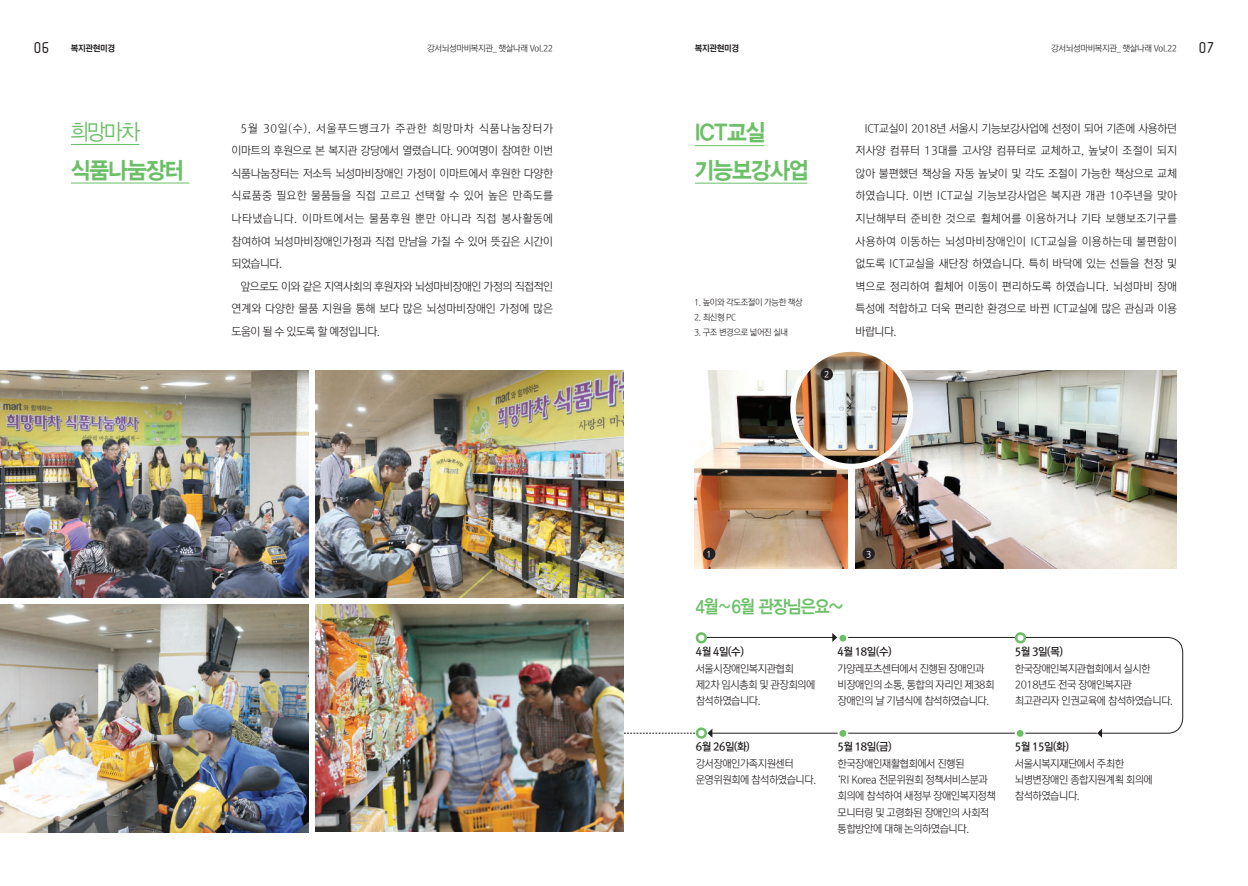
<style>
.page{position:relative;width:1248px;height:886px;background:#fff}
.page>*{position:absolute;margin:0;border:0;box-sizing:border-box;transform-origin:0 0}
.t1{font:22.5px/37.5px "Korean GD H";letter-spacing:-.06em;color:#6bc067;scale:.95 1}
.t2{font:21.25px "Korean GD M";color:#6bc067;scale:.95 1}
.t3{font:18.12px "YDIYGO340";letter-spacing:-.06em;color:#6bc067;scale:.9 1}
.t4{font:12.5px "JUICE Regular";color:#231f20}
.t5{font:11.25px/22.5px "Rix M Go L";letter-spacing:-.015em;color:#231f20;text-align:justify}
.t6{font:10.88px "Rix M Go B";letter-spacing:-.04em;color:#231f20}
.t7{font:10.62px/16.2px "Rix M Go L";letter-spacing:-.04em;color:#231f20}
.t8{font:8.75px "Rix M Go L";letter-spacing:-.04em;color:#231f20}
.t9{font:8.75px "Rix M Go L";letter-spacing:-.04em;color:#231f20;scale:.96 1}
.t10{font:8.75px "Rix M Go EB";letter-spacing:-.04em;color:#231f20}
.t11{font:8.75px "Rix M Go M";color:#fff;scale:.96 1}
.s1{font-size:15px}
</style>
<div class="page">
<hr style="left:702px;top:637px;width:130px;height:1px;background:#231f20">
<svg style="left:832px;top:633px;width:351px;height:105px"></svg>
<hr style="left:711px;top:733px;width:385px;height:1px;background:#231f20">
<svg style="left:707px;top:729px;width:5px;height:9px"></svg>
<hr style="left:694px;top:145px;width:70px;height:1px;background:#6bc067">
<hr style="left:694px;top:183px;width:113px;height:1px;background:#6bc067">
<div style="left:695px;top:632px;width:12px;height:11px;border:2px solid #6bc067;border-radius:50%"></div>
<div style="left:838px;top:634px;width:9px;height:8px;background:#6bc067;border-radius:50%"></div>
<div style="left:837px;top:633px;width:11px;height:10px;border:2px solid #fff;border-radius:50%"></div>
<svg style="left:1015px;top:633px;width:9px;height:9px"></svg>
<div style="left:1014px;top:632px;width:11px;height:11px;border:2px solid #6bc067;border-radius:50%"></div>
<svg style="left:697px;top:729px;width:8px;height:8px"></svg>
<div style="left:695px;top:727px;width:12px;height:12px;border:2px solid #6bc067;border-radius:50%"></div>
<div style="left:838px;top:729px;width:9px;height:9px;background:#6bc067;border-radius:50%"></div>
<div style="left:837px;top:728px;width:11px;height:11px;border:2px solid #fff;border-radius:50%"></div>
<div style="left:1015px;top:729px;width:9px;height:9px;background:#6bc067;border-radius:50%"></div>
<div style="left:1014px;top:728px;width:11px;height:11px;border:2px solid #fff;border-radius:50%"></div>
<svg style="left:624px;top:733px;width:71px;height:1px"></svg>
<img style="left:855px;top:370px;width:321px;height:199px">
<img style="left:694px;top:370px;width:153px;height:199px">
<img style="left:792px;top:349px;width:118px;height:117px;border-radius:59px">
<div style="left:790px;top:346px;width:123px;height:123px;border:5px solid #fff;border-radius:50%"></div>
<div style="left:703px;top:548px;width:12px;height:12px;background:#231f20;border-radius:50%"></div>
<div style="left:862px;top:548px;width:12px;height:12px;background:#231f20;border-radius:50%"></div>
<div style="left:820px;top:368px;width:12px;height:12px;background:#231f20;border-radius:50%"></div>
<hr style="left:71px;top:144px;width:68px;height:1px;background:#6bc067">
<hr style="left:71px;top:183px;width:118px;height:1px;background:#6bc067">
<img style="left:0;top:370px;width:308px;height:228px">
<img style="left:0;top:605px;width:308px;height:227px">
<img style="left:315px;top:370px;width:309px;height:228px">
<img style="left:315px;top:605px;width:309px;height:227px">
<p class="t4" style="left:33px;top:42px;width:18px">06</p>
<p class="t10" style="left:71px;top:43px;width:46px">복지관현미경</p>
<p class="t8" style="left:427px;top:43px;width:127px">강서뇌성마비복지관_ 햇살나래 Vol.22</p>
<p class="t10" style="left:694px;top:43px;width:46px">복지관현미경</p>
<p class="t8" style="left:1051px;top:43px;width:127px">강서뇌성마비복지관_ 햇살나래 Vol.22</p>
<p class="t4" style="left:1198px;top:42px;width:18px">07</p>
<h2 class="t2" style="left:71px;top:121px;width:75px">희망마차</h2>
<h1 class="t1" style="left:71px;top:152px;width:120px">식품나눔장터</h1>
<p class="t5" style="left:231px;top:117px;width:323px;text-indent:9px">5월 30일(수), 서울푸드뱅크가 주관한 희망마차 식품나눔장터가 이마트의 후원으로 본 복지관 강당에서 열렸습니다. 90여명이 참여한 이번 식품나눔장터는 저소득 뇌성마비장애인 가정이 이마트에서 후원한 다양한 식료품중 필요한 물품들을 직접 고르고 선택할 수 있어 높은 만족도를 나타냈습니다. 이마트에서는 물품후원 뿐만 아니라 직접 봉사활동에 참여하여 뇌성마비장애인가정과 직접 만남을 가질 수 있어 뜻깊은 시간이 되었습니다.</p>
<p class="t5" style="left:231px;top:275px;width:323px;text-indent:9px">앞으로도 이와 같은 지역사회의 후원자와 뇌성마비장애인 가정의 직접적인 연계와 다양한 물품 지원을 통해 보다 많은 뇌성마비장애인 가정에 많은 도움이 될 수 있도록 할 예정입니다.</p>
<h1 class="t1" style="left:694px;top:114px;width:121px">ICT교실 기능보강사업</h1>
<p class="t5" style="left:855px;top:117px;width:323px;text-indent:9px">ICT교실이 2018년 서울시 기능보강사업에 선정이 되어 기존에 사용하던 저사양 컴퓨터 13대를 고사양 컴퓨터로 교체하고, 높낮이 조절이 되지 않아 불편했던 책상을 자동 높낮이 및 각도 조절이 가능한 책상으로 교체 하였습니다. 이번 ICT교실 기능보강사업은 복지관 개관 10주년을 맞아 지난해부터 준비한 것으로 휠체어를 이용하거나 기타 보행보조기구를 사용하여 이동하는 뇌성마비장애인이 ICT교실을 이용하는데 불편함이 없도록 ICT교실을 새단장 하였습니다. 특히 바닥에 있는 선들을 천장 및 벽으로 정리하여 휠체어 이동이 편리하도록 하였습니다. 뇌성마비 장애 특성에 적합하고 더욱 편리한 환경으로 바뀐 ICT교실에 많은 관심과 이용 바랍니다.</p>
<p class="t9" style="left:694px;top:298px;width:115px">1. 높이와 각도조절이 가능한 책상</p>
<p class="t9" style="left:694px;top:313px;width:45px">2. 최신형 PC</p>
<p class="t9" style="left:694px;top:328px;width:100px">3. 구조 변경으로 넓어진 실내</p>
<p class="t11" style="left:824px;top:370px;width:7px">2</p>
<p class="t11" style="left:706px;top:549px;width:7px">1</p>
<p class="t11" style="left:866px;top:549px;width:7px">3</p>
<h3 class="t3" style="left:695px;top:596px;width:166px">4월<span class="s1">~</span>6월 관장님은요~</h3>
<p class="t6" style="left:695px;top:645px;width:50px">4월 4일(수)</p>
<p class="t6" style="left:837px;top:645px;width:55px">4월 18일(수)</p>
<p class="t6" style="left:1014px;top:645px;width:50px">5월 3일(목)</p>
<p class="t7" style="left:695px;top:660px;width:121px">서울시장애인복지관협회 제2차 임시총회 및 관장회의에 참석하였습니다.</p>
<p class="t7" style="left:837px;top:660px;width:158px">가양레포츠센터에서 진행된 장애인과 비장애인의 소통, 통합의 자리인 제38회 장애인의 날 기념식에 참석하였습니다.</p>
<p class="t7" style="left:1014px;top:660px;width:160px">한국장애인복지관협회에서 실시한<br>2018년도 전국 장애인복지관 최고관리자 인권교육에 참석하였습니다.</p>
<p class="t6" style="left:695px;top:741px;width:55px">6월 26일(화)</p>
<p class="t6" style="left:837px;top:741px;width:55px">5월 18일(금)</p>
<p class="t6" style="left:1014px;top:741px;width:55px">5월 15일(화)</p>
<p class="t7" style="left:695px;top:755px;width:122px">강서장애인가족지원센터 운영위원회에 참석하였습니다.</p>
<p class="t7" style="left:837px;top:755px;width:160px">한국장애인재활협회에서 진행된<br>‘RI Korea 전문위원회 정책서비스분과 회의에 참석하여 새정부 장애인복지정책 모니터링 및 고령화된 장애인의 사회적 통합방안에 대해 논의하였습니다.</p>
<p class="t7" style="left:1014px;top:755px;width:140px">서울시복지재단에서 주최한 뇌병변장애인 종합지원계획 회의에 참석하였습니다.</p>
</div>
